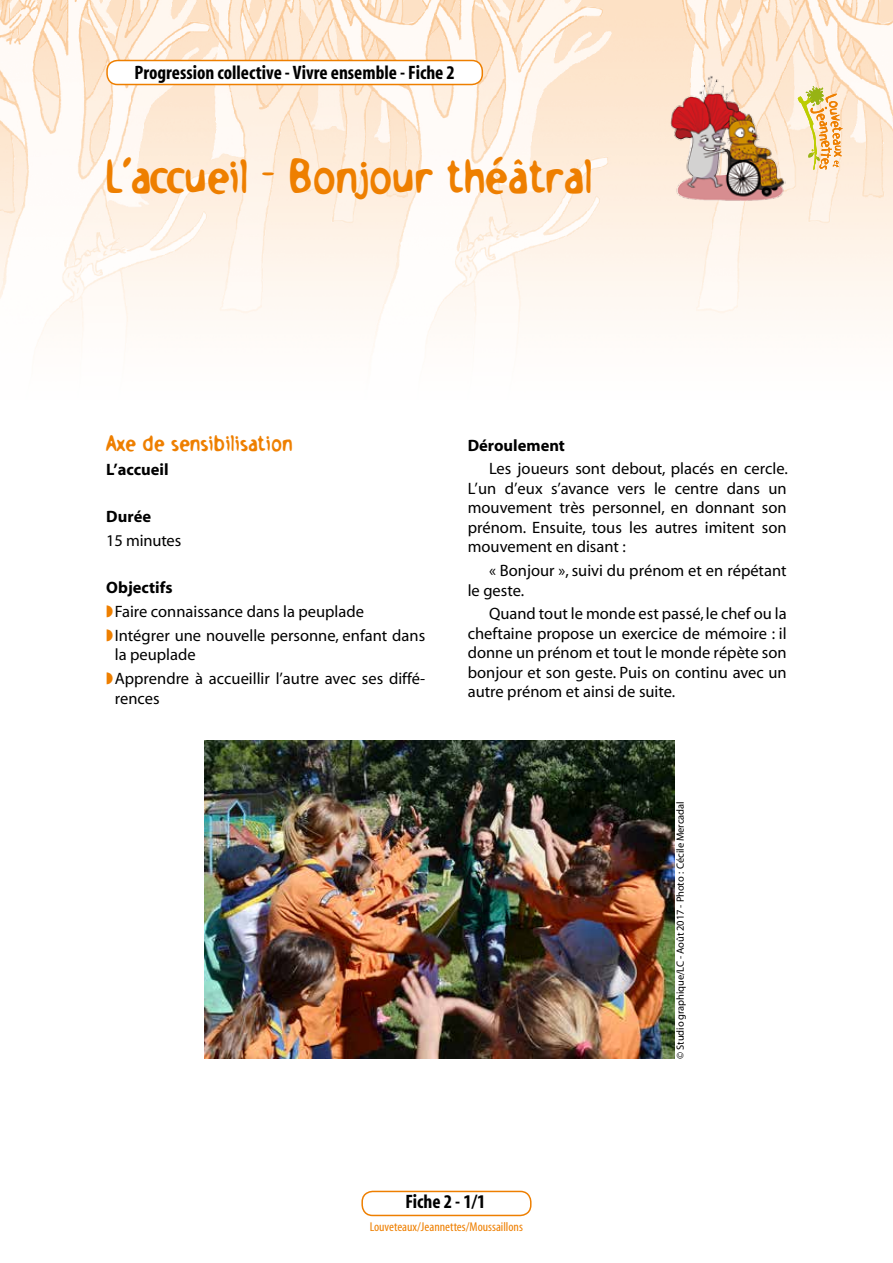
<style>
.page{position:relative;width:893px;height:1263px;background:#fff}
.page>*{position:absolute;margin:0;border:0;box-sizing:border-box;transform-origin:0 0}
.t1{font:700 48px "Holstein";color:#ee7f00}
.t2{font:700 22.5px "Holstein";letter-spacing:.01em;color:#ee7f00}
.t3{font:700 condensed 19.5px "Myriad";color:#000}
.t4{font:16.5px/19.5px "Myriad";color:#000}
.t5{font:700 16.5px "Myriad";color:#000}
.t6{font:condensed 12.9px "Myriad";color:#ee7f00;scale:1.05 1}
.t7{font:10.5px "Myriad";letter-spacing:-.01em;color:#000}
.s1{font-weight:700}
.s2{color:#ee7f00}
</style>
<div class="page">
<img style="left:0;top:0;width:893px;height:352px">
<svg style="left:798px;top:86px;width:44px;height:84px;background:#f0d49c"></svg>
<div style="left:107px;top:60px;width:375px;height:25px;background:#fff;border-radius:10px"></div>
<div style="left:106px;top:60px;width:377px;height:25px;border:2px solid #ee7f00;border-radius:10px"></div>
<img style="left:670px;top:72px;width:115px;height:130px">
<div style="left:361px;top:1191px;width:170px;height:25px;border:2px solid #ee7f00;border-radius:10px"></div>
<img style="left:205px;top:741px;width:470px;height:318px">
<p class="t3" style="left:134px;top:62px;width:322px">Progression collective - Vivre ensemble - Fiche 2</p>
<h1 class="t1" style="left:106px;top:146px;width:488px">L’accueil – Bonjour théâtral</h1>
<h2 class="t2" style="left:106px;top:429px;width:188px">Axe de sensibilisation</h2>
<p class="t5" style="left:106px;top:460px;width:64px">L’accueil</p>
<p class="t5" style="left:106px;top:508px;width:46px">Durée</p>
<p class="t4" style="left:106px;top:531px;width:76px">15 minutes</p>
<p class="t4" style="left:106px;top:577px;width:320px;line-height:23.7px"><span class="s1">Objectifs<br></span><span class="s2">◗</span>Faire connaissance dans la peuplade <span class="s2">◗</span>Intégrer une nouvelle personne, enfant dans</p>
<p class="t4" style="left:106px;top:644px;width:320px;line-height:23.7px;text-indent:8px">la peuplade<br><span class="s2">◗</span>Apprendre à accueillir l’autre avec ses diffé-</p>
<p class="t4" style="left:115px;top:689px;width:46px">rences</p>
<p class="t5" style="left:468px;top:436px;width:99px">Déroulement</p>
<p class="t4" style="left:468px;top:460px;width:322px;text-align:justify;text-indent:21px">Les joueurs sont debout, placés en cercle.<br>L’un d’eux s’avance vers le centre dans un mouvement très personnel, en donnant son prénom. Ensuite, tous les autres imitent son mouvement en disant :</p>
<p class="t4" style="left:468px;top:561px;width:320px;text-indent:21px">« Bonjour », suivi du prénom et en répétant le geste.</p>
<p class="t4" style="left:468px;top:605px;width:320px;text-align:justify;text-indent:21px">Quand tout le monde est passé, le chef ou la cheftaine propose un exercice de mémoire : il donne un prénom et tout le monde répète son bonjour et son geste. Puis on continu avec un autre prénom et ainsi de suite.</p>
<p class="t7" style="left:675px;top:1059px;width:259px;rotate:-90deg">© Studio graphique/LC - Août 2017 - Photo : Cécile Mercadal</p>
<p class="t3" style="left:405px;top:1192px;width:81px">Fiche 2 - 1/1</p>
<p class="t6" style="left:370px;top:1220px;width:147px">Louveteaux/Jeannettes/Moussaillons</p>
</div>
